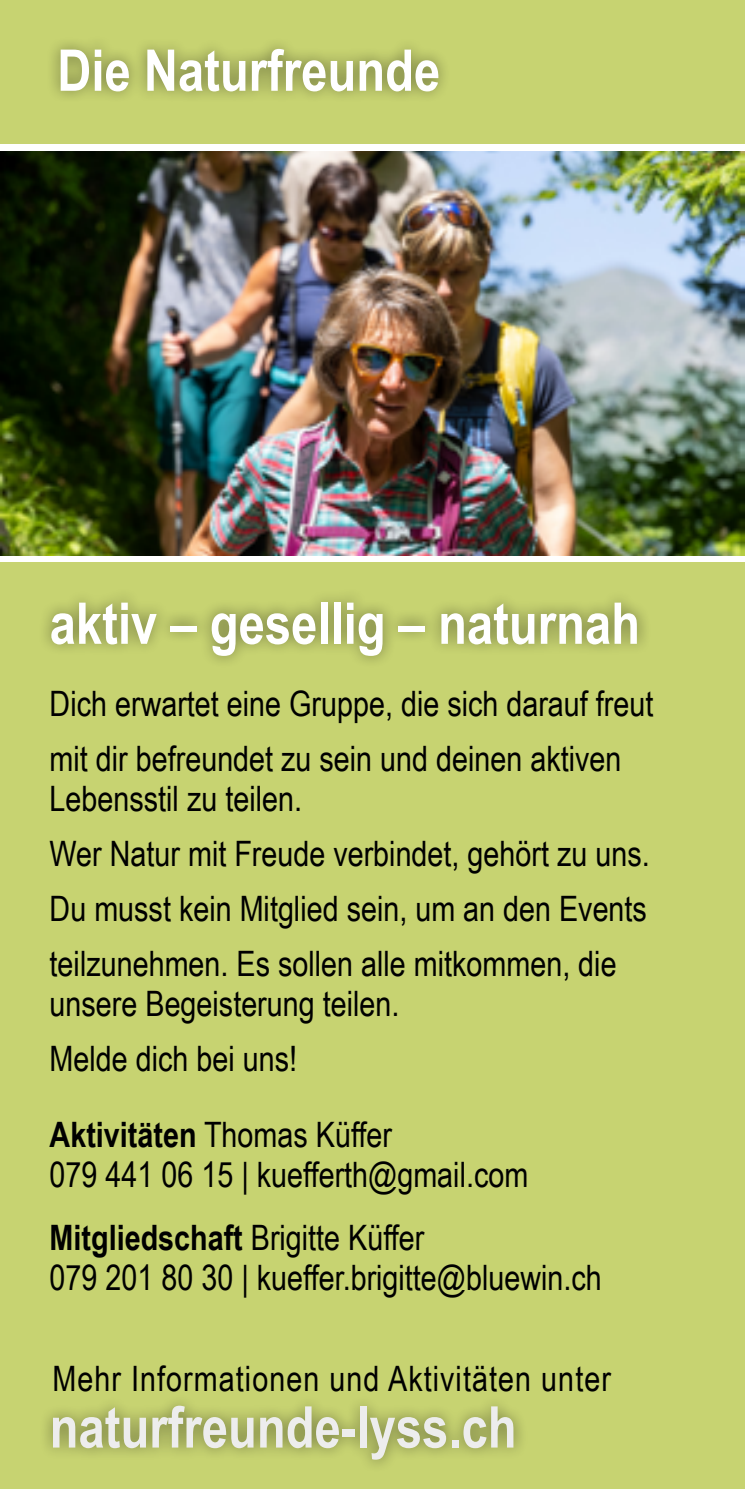
<style>
.page{position:relative;width:745px;height:1489px;background:#fff}
.page>*{position:absolute;margin:0;border:0;box-sizing:border-box;transform-origin:0 0}
.t1{font:700 57.5px "Arial Narrow";color:#fff}
.t2{font:700 57.5px "Arial Narrow";color:#ededed}
.t3{font:35px/55px "Arial Narrow";color:#000}
.t4{font:35px "Arial Narrow";letter-spacing:.03em;color:#000}
.s1{font-weight:700}
</style>
<div class="page">
<div style="left:0;top:0;width:744px;height:144px;background:#c7d371"></div>
<div style="left:0;top:562px;width:744px;height:926px;background:#c7d371"></div>
<div style="left:40px;top:1394px;width:487px;height:78px;background:#000;opacity:.4"></div>
<div style="left:47px;top:35px;width:405px;height:67px;background:#000;opacity:.4"></div>
<div style="left:37px;top:587px;width:613px;height:80px;background:#000;opacity:.4"></div>
<img style="left:0;top:151px;width:744px;height:404px">
<h1 class="t1" style="left:57px;top:27px;width:384px">Die Naturfreunde</h1>
<h1 class="t1" style="left:50px;top:580px;width:591px">aktiv – gesellig – naturnah</h1>
<p class="t3" style="left:50px;top:674px;width:605px">Dich erwartet eine Gruppe, die sich darauf freut mit dir befreundet zu sein und deinen aktiven</p>
<p class="t3" style="left:50px;top:769px;width:601px">Lebensstil zu teilen.<br>Wer Natur mit Freude verbindet, gehört zu uns.<br>Du musst kein Mitglied sein, um an den Events teilzunehmen. Es sollen alle mitkommen, die</p>
<p class="t3" style="left:50px;top:974px;width:351px">unsere Begeisterung teilen.<br>Melde dich bei uns!</p>
<p class="t3" style="left:50px;top:1113px;width:480px;line-height:40px"><span class="s1">Aktivitäten</span> Thomas Küffer<br>079 441 06 15 | kuefferth@gmail.com</p>
<p class="t3" style="left:50px;top:1216px;width:553px;line-height:40px"><span class="s1">Mitgliedschaft</span> Brigitte Küffer<br>079 201 80 30 | kueffer.brigitte@bluewin.ch</p>
<p class="t4" style="left:52px;top:1352px;width:559px">Mehr Informationen und Aktivitäten unter</p>
<h1 class="t2" style="left:50px;top:1383px;width:468px">naturfreunde-lyss.ch</h1>
</div>
